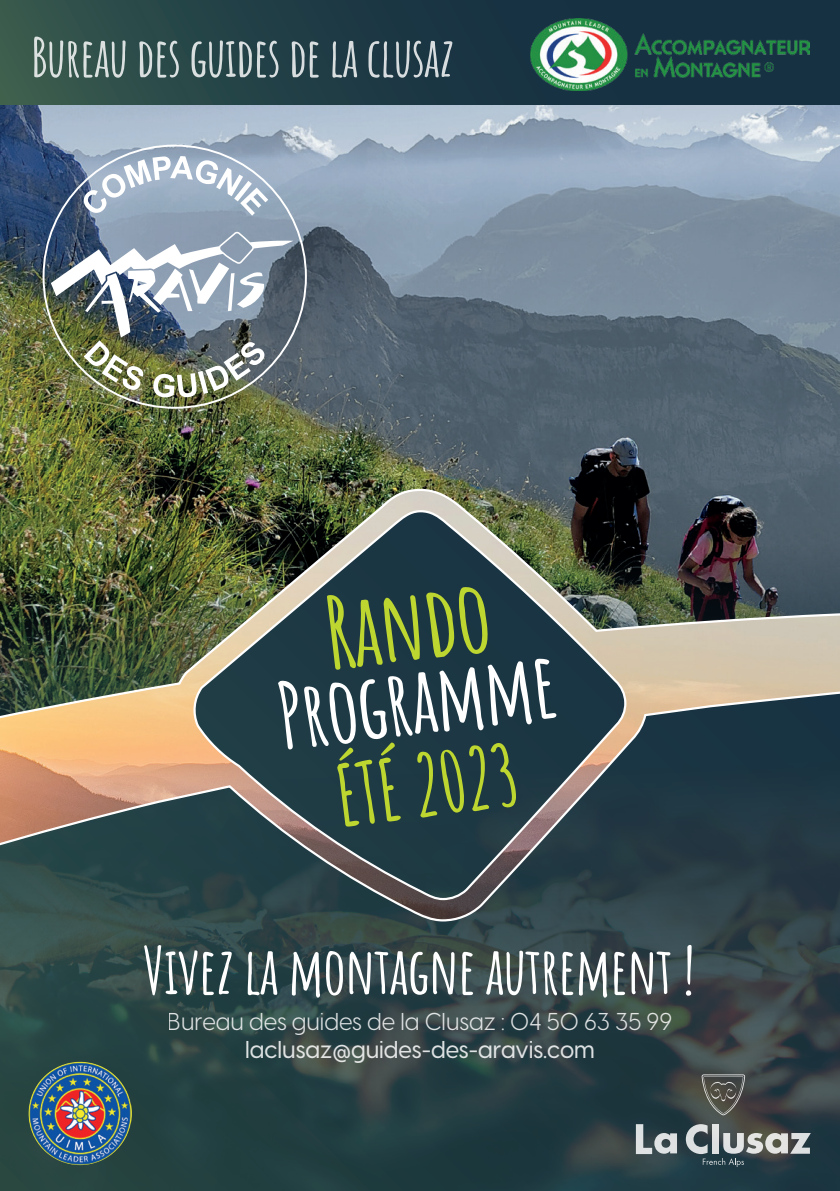
<style>
.page{position:relative;width:840px;height:1191px;background:#fff}
.page>*{position:absolute;margin:0;border:0;box-sizing:border-box;transform-origin:0 0}
.t1{font:700 98px "Amatic SC";color:#bed630}
.t2{font:700 89.8px "Amatic SC";color:#fff}
.t3{font:700 83.6px "Amatic SC";color:#bed630}
.t4{font:700 64.2px "Amatic SC";letter-spacing:-.02em;color:#fff}
.t5{font:700 53.8px "Amatic SC";letter-spacing:-.02em;color:#fff}
.t6{font:24px "Visby CF";color:#fff}
.t7{font:500 24px "Visby CF";color:#fff}
</style>
<div class="page">
<img style="left:0;top:949px;width:839px;height:242px">
<img style="left:0;top:105px;width:839px;height:383px">
<div style="left:0;top:0;width:839px;height:105px;background:linear-gradient(to right,#31514b,#0e283e)"></div>
<img style="left:0;top:488px;width:839px;height:461px">
<img style="left:43px;top:145px;width:264px;height:264px">
<svg style="left:83px;top:156px;width:185px;height:60px"></svg>
<img style="left:51px;top:232px;width:242px;height:165px">
<img style="left:530px;top:18px;width:279px;height:72px">
<svg style="left:701px;top:1074px;width:43px;height:41px;background:#5e5e58"></svg>
<svg style="left:635px;top:1124px;width:41px;height:30px"></svg>
<svg style="left:685px;top:1124px;width:125px;height:43px;background:#6c7678"></svg>
<img style="left:28px;top:1061px;width:104px;height:104px;border-radius:52px">
<h3 class="t5" style="left:31px;top:16px;width:425px">Bureau des guides de la clusaz</h3>
<h1 class="t1" style="left:316px;top:559px;width:167px;rotate:-7deg">Rando</h1>
<h2 class="t2" style="left:269px;top:648px;width:282px;rotate:-7deg">Programme</h2>
<h3 class="t3" style="left:328px;top:732px;width:186px;rotate:-7deg">ÉTÉ 2023</h3>
<h3 class="t4" style="left:143px;top:921px;width:553px">Vivez la montagne autrement !</h3>
<p class="t6" style="left:168px;top:1003px;width:505px">Bureau des guides de la Clusaz : 04 50 63 35 99</p>
<p class="t7" style="left:245px;top:1031px;width:351px">laclusaz@guides-des-aravis.com</p>
</div>
